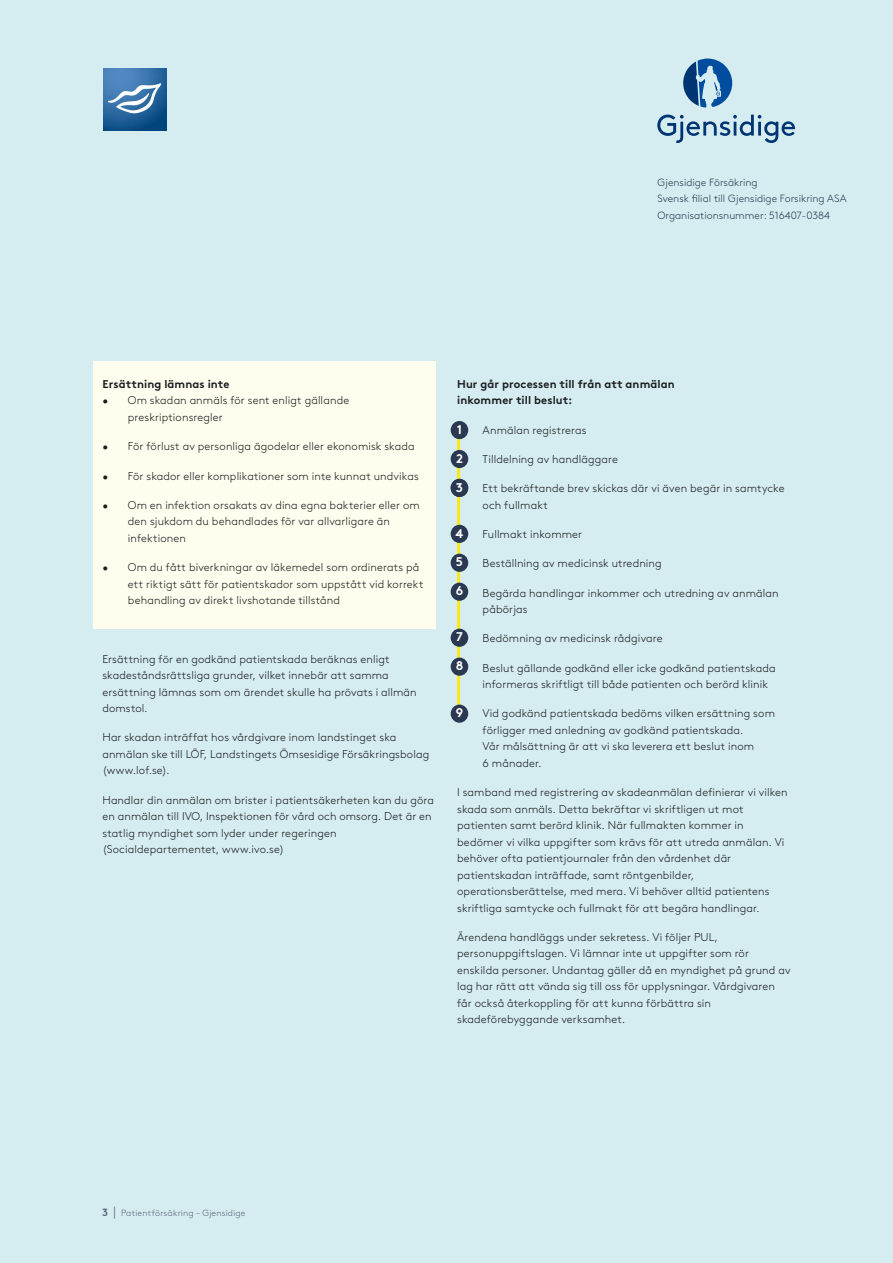
<style>
.page{position:relative;width:893px;height:1263px;background:#d5edf0}
.page>*{position:absolute;margin:0;border:0;box-sizing:border-box;transform-origin:0 0}
.Noter{font:12.6px "Gjen Brown OT Bold Alt";color:#fff}
.Noter-2{font:300 11.25px/16.5px "Gjen Brown OT";letter-spacing:.01em;color:#1b1c20}
.Noter-3{font:11.25px/16.5px "Gjen Brown OT Bold Alt";letter-spacing:.01em;color:#1b1c20}
.t1{font:300 10.5px/16.5px "Gjen Brown OT";color:#2a3951}
.Brødtekst{font:300 9px "Gjen Brown OT";letter-spacing:.02em;color:#5d697f}
.s1{font-weight:700;font-size:10.5px}
.s2{font-size:13.5px}
</style>
<div class="page">
<div style="left:93px;top:361px;width:342px;height:268px;background:#fffdee"></div>
<svg style="left:657px;top:115px;width:138px;height:28px"></svg>
<svg style="left:683px;top:59px;width:49px;height:48px"></svg>
<img style="left:103px;top:68px;width:64px;height:62px">
<hr style="left:457px;top:424px;width:3px;height:290px;background:#ffe61a">
<div style="left:451px;top:421px;width:17px;height:18px;background:#2a3951;border-radius:50%"></div>
<div style="left:451px;top:525px;width:17px;height:18px;background:#2a3951;border-radius:50%"></div>
<div style="left:451px;top:629px;width:17px;height:18px;background:#2a3951;border-radius:50%"></div>
<div style="left:451px;top:450px;width:17px;height:18px;background:#2a3951;border-radius:50%"></div>
<div style="left:451px;top:554px;width:17px;height:18px;background:#2a3951;border-radius:50%"></div>
<div style="left:451px;top:658px;width:17px;height:18px;background:#2a3951;border-radius:50%"></div>
<div style="left:451px;top:479px;width:17px;height:18px;background:#2a3951;border-radius:50%"></div>
<div style="left:451px;top:583px;width:17px;height:18px;background:#2a3951;border-radius:50%"></div>
<div style="left:451px;top:704px;width:17px;height:19px;background:#2a3951;border-radius:50%"></div>
<p class="t1" style="left:657px;top:173px;width:191px">Gjensidige Försäkring<br>Svensk filial till Gjensidige Forsikring ASA<br>Organisationsnummer: 516407-0384</p>
<p class="Noter-3" style="left:102px;top:375px;width:129px">Ersättning lämnas inte</p>
<p class="Noter-2" style="left:128px;top:391px;width:223px;text-indent:-26px">• Om skadan anmäls för sent enligt gällande preskriptionsregler</p>
<p class="Noter-2" style="left:102px;top:437px;width:314px">• För förlust av personliga ägodelar eller ekonomisk skada</p>
<p class="Noter-2" style="left:102px;top:466px;width:318px">• För skador eller komplikationer som inte kunnat undvikas</p>
<p class="Noter-2" style="left:128px;top:496px;width:293px;text-indent:-26px">• Om en infektion orsakats av dina egna bakterier eller om den sjukdom du behandlades för var allvarligare än infektionen</p>
<p class="Noter-2" style="left:128px;top:558px;width:297px;text-indent:-26px">• Om du fått biverkningar av läkemedel som ordinerats på ett riktigt sätt för patientskador som uppstått vid korrekt behandling av direkt livshotande tillstånd</p>
<p class="Noter-2" style="left:102px;top:650px;width:316px">Ersättning för en godkänd patientskada beräknas enligt skadeståndsrättsliga grunder, vilket innebär att samma ersättning lämnas som om ärendet skulle ha prövats i allmän domstol.</p>
<p class="Noter-2" style="left:102px;top:728px;width:328px">Har skadan inträffat hos vårdgivare inom landstinget ska anmälan ske till LÖF, Landstingets Ömsesidige Försäkringsbolag (www.lof.se).</p>
<p class="Noter-2" style="left:102px;top:791px;width:333px">Handlar din anmälan om brister i patientsäkerheten kan du göra en anmälan till IVO, Inspektionen för vård och omsorg. Det är en statlig myndighet som lyder under regeringen (Socialdepartementet, www.ivo.se)</p>
<p class="Noter-3" style="left:457px;top:375px;width:219px">Hur går processen till från att anmälan inkommer till beslut:</p>
<p class="Noter-2" style="left:483px;top:421px;width:105px">Anmälan registreras</p>
<p class="Noter-2" style="left:483px;top:450px;width:137px">Tilldelning av handläggare</p>
<p class="Noter-2" style="left:483px;top:479px;width:303px">Ett bekräftande brev skickas där vi även begär in samtycke och fullmakt</p>
<p class="Noter-2" style="left:483px;top:525px;width:101px">Fullmakt inkommer</p>
<p class="Noter-2" style="left:483px;top:554px;width:181px">Beställning av medicinsk utredning</p>
<p class="Noter-2" style="left:483px;top:584px;width:297px">Begärda handlingar inkommer och utredning av anmälan påbörjas</p>
<p class="Noter-2" style="left:483px;top:629px;width:181px">Bedömning av medicinsk rådgivare</p>
<p class="Noter-2" style="left:483px;top:659px;width:294px">Beslut gällande godkänd eller icke godkänd patientskada informeras skriftligt till både patienten och berörd klinik</p>
<p class="Noter-2" style="left:483px;top:704px;width:294px">Vid godkänd patientskada bedöms vilken ersättning som förligger med anledning av godkänd patientskada.<br>Vår målsättning är att vi ska leverera ett beslut inom<br>6 månader.</p>
<p class="Noter-2" style="left:457px;top:783px;width:332px">I samband med registrering av skadeanmälan definierar vi vilken skada som anmäls. Detta bekräftar vi skriftligen ut mot patienten samt berörd klinik. När fullmakten kommer in bedömer vi vilka uppgifter som krävs för att utreda anmälan. Vi behöver ofta patientjournaler från den vårdenhet där patientskadan inträffade, samt röntgenbilder, operationsberättelse, med mera. Vi behöver alltid patientens skriftliga samtycke och fullmakt för att begära handlingar.</p>
<p class="Noter-2" style="left:457px;top:928px;width:335px">Ärendena handläggs under sekretess. Vi följer PUL, personuppgiftslagen. Vi lämnar inte ut uppgifter som rör enskilda personer. Undantag gäller då en myndighet på grund av lag har rätt att vända sig till oss för upplysningar. Vårdgivaren får också återkoppling för att kunna förbättra sin skadeförebyggande verksamhet.</p>
<p class="Noter" style="left:457px;top:419px;width:7px">1</p>
<p class="Noter" style="left:456px;top:448px;width:8px">2</p>
<p class="Noter" style="left:456px;top:477px;width:9px">3</p>
<p class="Noter" style="left:457px;top:477px;width:7px">1</p>
<p class="Noter" style="left:456px;top:523px;width:9px">4</p>
<p class="Noter" style="left:456px;top:552px;width:9px">5</p>
<p class="Noter" style="left:456px;top:581px;width:9px">6</p>
<p class="Noter" style="left:456px;top:627px;width:8px">7</p>
<p class="Noter" style="left:456px;top:656px;width:9px">8</p>
<p class="Noter" style="left:456px;top:703px;width:9px">9</p>
<p class="Brødtekst" style="left:102px;top:1206px;width:145px"><span class="s1">3</span> <span class="s2">|</span> Patientförsäkring – Gjensidige</p>
</div>
